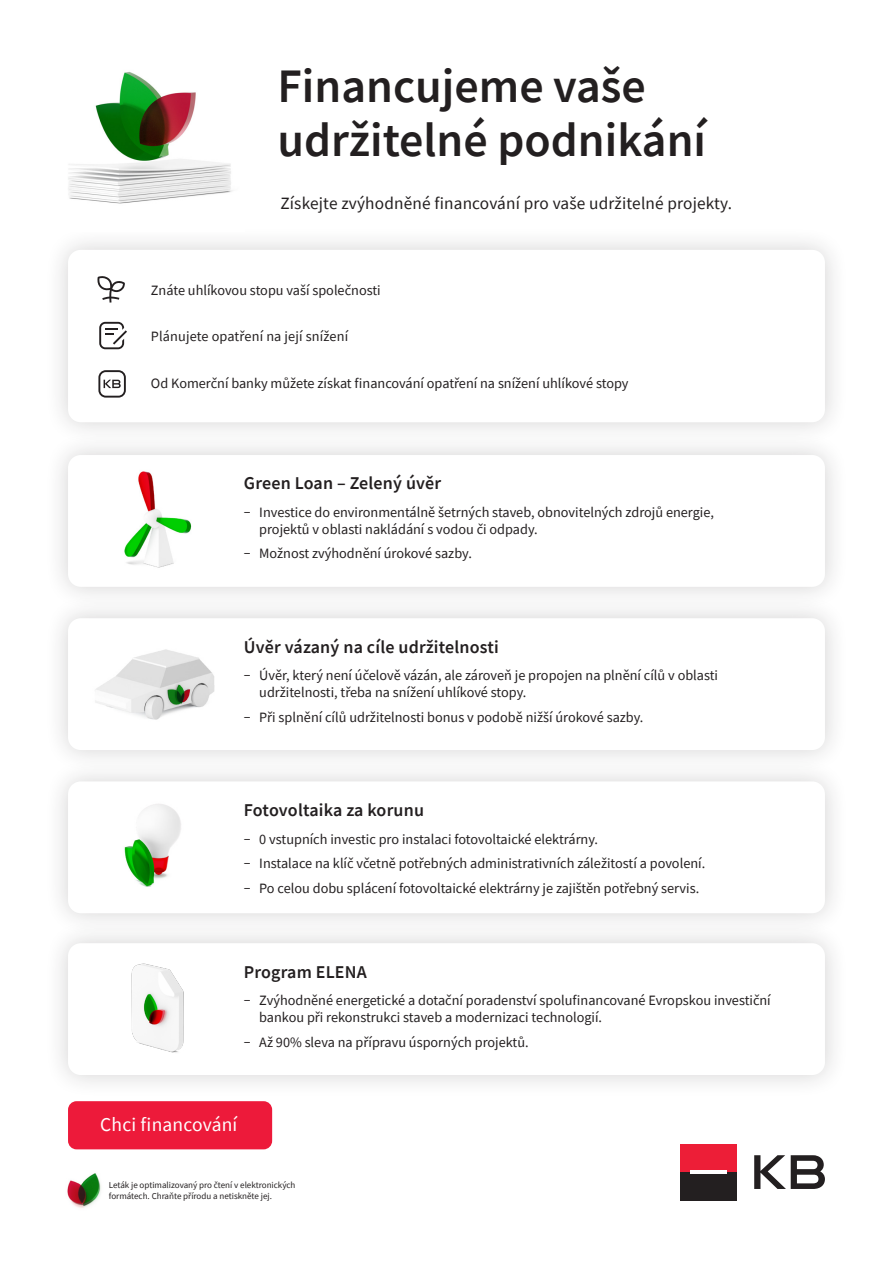
<style>
.page{position:relative;width:893px;height:1263px;background:#fff}
.page>*{position:absolute;margin:0;border:0;box-sizing:border-box;transform-origin:0 0}
.t1{font:600 48px "Source Sans Pro";color:#231f20}
.t2{font:19.5px "Source Sans Pro";letter-spacing:.01em;color:#fff}
.t3{font:600 18px "Source Sans Pro";letter-spacing:.01em;color:#231f20}
.t4{font:17.25px "Source Sans Pro";letter-spacing:.01em;color:#231f20}
.t5{font:14.25px/17.1px "Source Sans Pro";color:#231f20}
.t6{font:9px "Source Sans Pro";color:#231f20}
</style>
<div class="page">
<div style="left:44px;top:226px;width:805px;height:220px;background:#f6f6f6"></div>
<div style="left:68px;top:250px;width:757px;height:172px;background:#fff;border-radius:13px"></div>
<img style="left:67px;top:1173px;width:34px;height:35px">
<svg style="left:99px;top:322px;width:28px;height:27px"></svg>
<div style="left:680px;top:1144px;width:57px;height:28px;background:#ed1e37"></div>
<div style="left:680px;top:1172px;width:57px;height:28px;background:#231f20"></div>
<hr style="left:690px;top:1170px;width:37px;height:4px;background:#fff">
<svg style="left:754px;top:1155px;width:71px;height:34px"></svg>
<svg style="left:98px;top:370px;width:28px;height:28px"></svg>
<svg style="left:97px;top:276px;width:28px;height:27px"></svg>
<div style="left:44px;top:431px;width:805px;height:180px;background:#f6f6f6"></div>
<div style="left:68px;top:455px;width:757px;height:132px;background:#fff;border-radius:13px"></div>
<div style="left:44px;top:594px;width:805px;height:180px;background:#f6f6f6"></div>
<div style="left:68px;top:618px;width:757px;height:132px;background:#fff;border-radius:13px"></div>
<div style="left:44px;top:757px;width:805px;height:180px;background:#f6f6f6"></div>
<div style="left:68px;top:781px;width:757px;height:132px;background:#fff;border-radius:13px"></div>
<div style="left:44px;top:919px;width:805px;height:180px;background:#f6f6f6"></div>
<div style="left:68px;top:943px;width:757px;height:132px;background:#fff;border-radius:13px"></div>
<img style="left:124px;top:471px;width:68px;height:97px">
<img style="left:95px;top:649px;width:120px;height:71px">
<img style="left:124px;top:804px;width:57px;height:83px">
<img style="left:131px;top:963px;width:53px;height:90px">
<div style="left:68px;top:1101px;width:204px;height:48px;background:#ed1a3a;border-radius:9px"></div>
<img style="left:68px;top:72px;width:165px;height:132px">
<p class="t1" style="left:277px;top:54px;width:370px">Financujeme vaše</p>
<p class="t1" style="left:277px;top:108px;width:430px">udržitelné podnikání</p>
<p class="t4" style="left:280px;top:192px;width:453px">Získejte zvýhodněné financování pro vaše udržitelné projekty.</p>
<p class="t5" style="left:151px;top:282px;width:231px">Znáte uhlíkovou stopu vaší společnosti</p>
<p class="t5" style="left:151px;top:328px;width:199px">Plánujete opatření na její snížení</p>
<p class="t5" style="left:151px;top:375px;width:479px">Od Komerční banky můžete získat financování opatření na snížení uhlíkové stopy</p>
<p class="t3" style="left:244px;top:471px;width:199px">Green Loan – Zelený úvěr</p>
<p class="t5" style="left:259px;top:503px;width:456px;text-indent:-15px">– Investice do environmentálně šetrných staveb, obnovitelných zdrojů energie, projektů v oblasti nakládání s vodou či odpady.</p>
<p class="t5" style="left:244px;top:545px;width:230px">– Možnost zvýhodnění úrokové sazby.</p>
<p class="t3" style="left:244px;top:635px;width:256px">Úvěr vázaný na cíle udržitelnosti</p>
<p class="t5" style="left:259px;top:667px;width:460px;text-indent:-15px">– Úvěr, který není účelově vázán, ale zároveň je propojen na plnění cílů v oblasti udržitelnosti, třeba na snížení uhlíkové stopy.</p>
<p class="t5" style="left:244px;top:709px;width:401px">– Při splnění cílů udržitelnosti bonus v podobě nižší úrokové sazby.</p>
<p class="t3" style="left:244px;top:798px;width:182px">Fotovoltaika za korunu</p>
<p class="t5" style="left:244px;top:830px;width:356px">– 0 vstupních investic pro instalaci fotovoltaické elektrárny.</p>
<p class="t5" style="left:244px;top:855px;width:463px">– Instalace na klíč včetně potřebných administrativních záležitostí a povolení.</p>
<p class="t5" style="left:244px;top:879px;width:457px">– Po celou dobu splácení fotovoltaické elektrárny je zajištěn potřebný servis.</p>
<p class="t3" style="left:244px;top:960px;width:124px">Program ELENA</p>
<p class="t5" style="left:259px;top:992px;width:513px;text-indent:-15px">– Zvýhodněné energetické a dotační poradenství spolufinancované Evropskou investiční bankou při rekonstrukci staveb a modernizaci technologií.</p>
<p class="t5" style="left:244px;top:1034px;width:286px">– Až 90% sleva na přípravu úsporných projektů.</p>
<p class="t2" style="left:100px;top:1112px;width:139px">Chci financování</p>
<p class="t6" style="left:109px;top:1179px;width:188px">Leták je optimalizovaný pro čtení v elektronických</p>
<p class="t6" style="left:109px;top:1190px;width:165px">formátech. Chraňte přírodu a netiskněte jej.</p>
</div>
